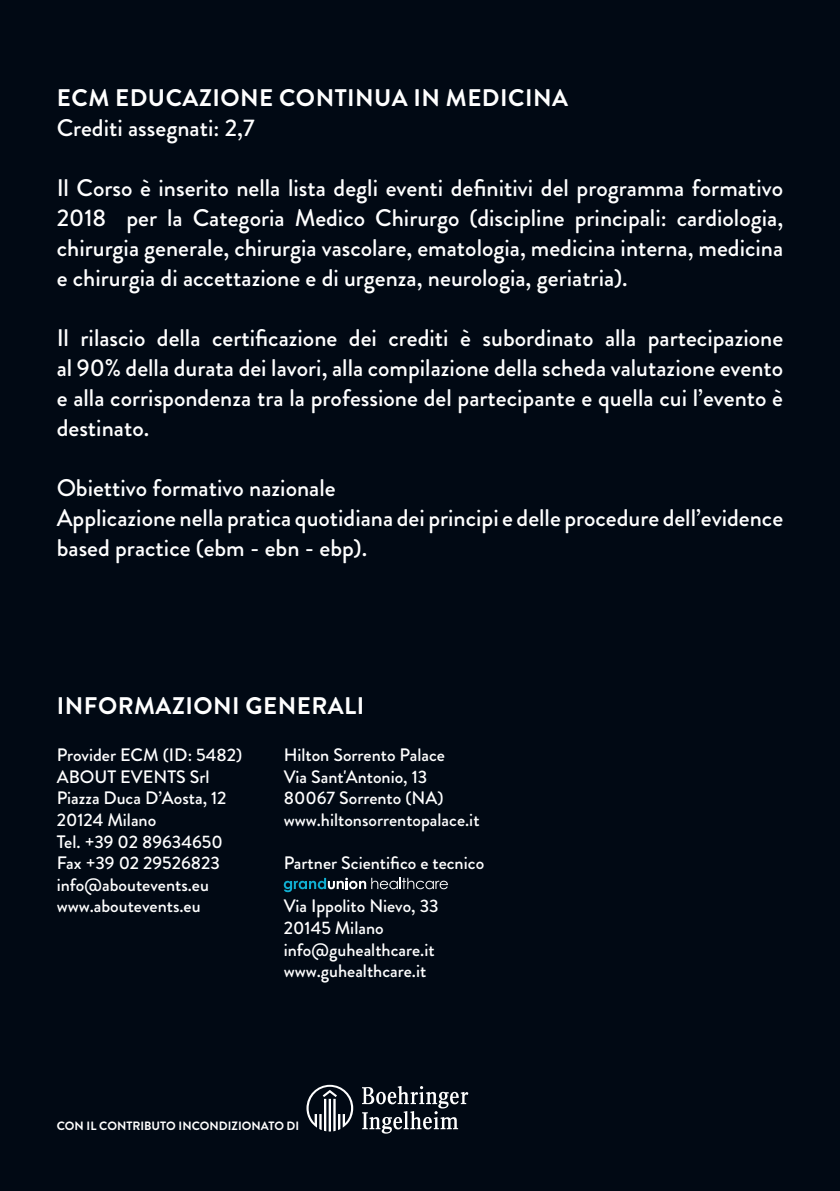
<style>
.page{position:relative;width:840px;height:1191px;background:#fff}
.page>*{position:absolute;margin:0;border:0;box-sizing:border-box;transform-origin:0 0}
.t1{font:500 24px/30px "Brandon Grotesque";color:#fff;text-align:justify}
.t2{font:700 24px "Brandon Grotesque";letter-spacing:.02em;color:#fff}
.t3{font:500 18px/21.6px "Brandon Grotesque";color:#fff}
.t4{font:700 12px "Brandon Grotesque";color:#fff}
</style>
<div class="page">
<div style="left:0;top:0;width:839px;height:1191px;background:#010914"></div>
<svg style="left:306px;top:1084px;width:47px;height:47px"></svg>
<svg style="left:362px;top:1086px;width:106px;height:47px"></svg>
<svg style="left:283px;top:877px;width:164px;height:15px"></svg>
<p class="t2" style="left:57px;top:81px;width:512px">ECM EDUCAZIONE CONTINUA IN MEDICINA</p>
<p class="t1" style="left:57px;top:113px;width:199px">Crediti assegnati: 2,7</p>
<p class="t1" style="left:57px;top:173px;width:727px">Il Corso è inserito nella lista degli eventi definitivi del programma formativo 2018 per la Categoria Medico Chirurgo (discipline principali: cardiologia, chirurgia generale, chirurgia vascolare, ematologia, medicina interna, medicina e chirurgia di accettazione e di urgenza, neurologia, geriatria).</p>
<p class="t1" style="left:57px;top:323px;width:727px">Il rilascio della certificazione dei crediti è subordinato alla partecipazione al 90% della durata dei lavori, alla compilazione della scheda valutazione evento e alla corrispondenza tra la professione del partecipante e quella cui l’evento è destinato.</p>
<p class="t1" style="left:57px;top:473px;width:727px;text-align:left">Obiettivo formativo nazionale<br>Applicazione nella pratica quotidiana dei principi e delle procedure dell’evidence based practice (ebm - ebn - ebp).</p>
<p class="t2" style="left:57px;top:689px;width:309px">INFORMAZIONI GENERALI</p>
<p class="t3" style="left:57px;top:744px;width:187px">Provider ECM (ID: 5482)<br>ABOUT EVENTS Srl<br>Piazza Duca D’Aosta, 12<br>20124 Milano<br>Tel. +39 02 89634650<br>Fax +39 02 29526823 info@aboutevents.eu www.aboutevents.eu</p>
<p class="t3" style="left:283px;top:744px;width:197px">Hilton Sorrento Palace<br>Via Sant'Antonio, 13<br>80067 Sorrento (NA) www.hiltonsorrentopalace.it</p>
<p class="t3" style="left:283px;top:852px;width:202px">Partner Scientifico e tecnico</p>
<p class="t3" style="left:283px;top:895px;width:156px">Via Ippolito Nievo, 33<br>20145 Milano info@guhealthcare.it www.guhealthcare.it</p>
<p class="t4" style="left:57px;top:1117px;width:244px">CON IL CONTRIBUTO INCONDIZIONATO DI</p>
</div>
